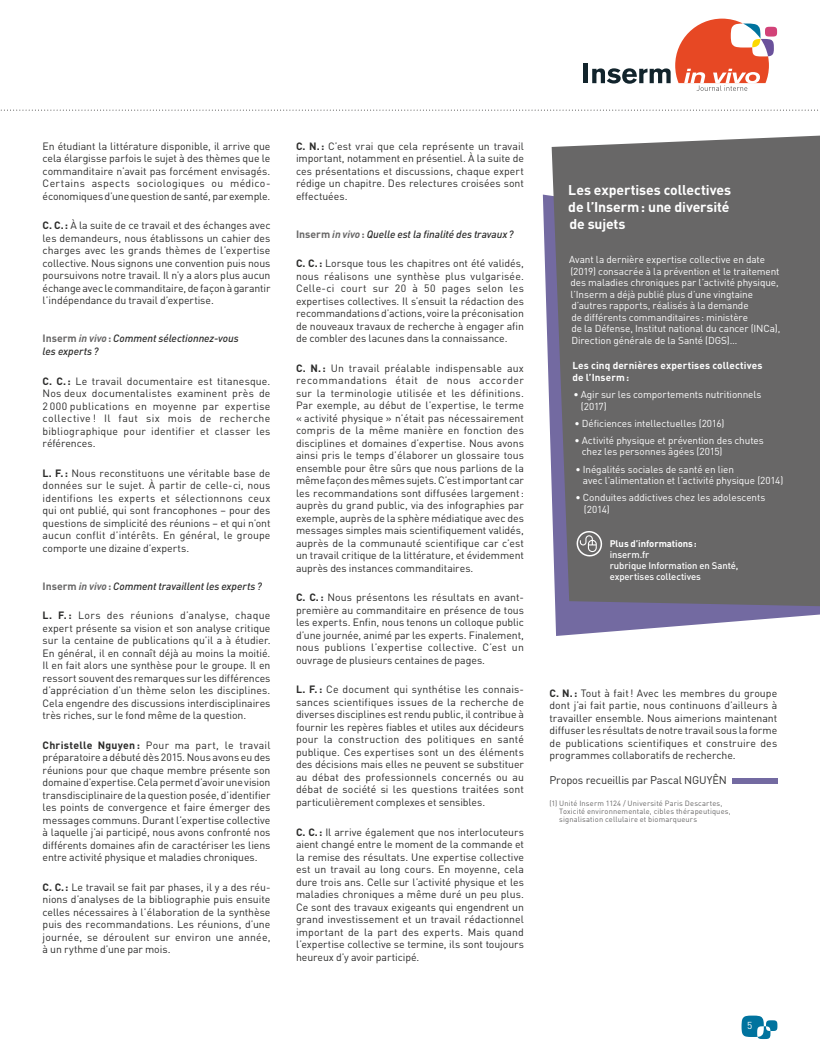
<style>
.page{position:relative;width:820px;height:1061px;background:#fff}
.page>*{position:absolute;margin:0;border:0;box-sizing:border-box;transform-origin:0 0}
.t1{font:700 14px/16.8px "DIN Pro";letter-spacing:-.01em;color:#fff;text-align:justify}
.t2{font:11px "DIN Pro";letter-spacing:-.015em;color:#2b2b2a}
.t3{font:10.5px/12.5px "DIN Pro";color:#2b2b2a;text-align:justify}
.t4{font:italic 500 10.5px/12.5px "DIN Pro";letter-spacing:-.005em;color:#2b2b2a}
.t5{font:10px/11.5px "DIN Pro";letter-spacing:-.01em;color:#fff}
.t6{font:700 10px/11.5px "DIN Pro";letter-spacing:.01em;color:#fff}
.t7{font:500 9.5px/11px "DIN Pro";letter-spacing:-.01em;color:#fff}
.t8{font:700 9.5px "DIN Pro";letter-spacing:-.01em;color:#fff}
.t9{font:7.5px/8px "DIN Pro";letter-spacing:.02em;color:#686767}
.s1{font-weight:700}
.s2{font-weight:700;font-style:normal;color:#686767}
.s3{font-weight:700;color:#686767}
</style>
<div class="page">
<svg style="left:542px;top:194px;width:277px;height:441px;fill:#736aa1"></svg>
<div style="left:731px;top:778px;width:46px;height:6px;background:#736aa1"></div>
<div style="left:551px;top:136px;width:268px;height:470px;background:#686767"></div>
<svg style="left:573px;top:530px;width:32px;height:29px"></svg>
<svg style="left:741px;top:1015px;width:36px;height:23px"></svg>
<svg style="left:0;top:110px;width:818px;height:1px"></svg>
<div style="left:583px;top:64px;width:5px;height:19px;background:#12242c"></div>
<svg style="left:592px;top:19px;width:184px;height:72px"></svg>
<p class="t3" style="left:43px;top:139px;width:229px">En étudiant la littérature disponible, il arrive que cela élargisse parfois le sujet à des thèmes que le commanditaire n’avait pas forcément envisagés.<br>Certains aspects sociologiques ou médico&shy;économiques d’une question de santé, par exemple.</p>
<p class="t3" style="left:43px;top:218px;width:229px"><span class="s1">C. C.:</span> À la suite de ce travail et des échanges avec les demandeurs, nous établissons un cahier des charges avec les grands thèmes de l’expertise collective. Nous signons une convention puis nous poursuivons notre travail. Il n’y a alors plus aucun échange avec le commanditaire, de façon à garantir l’indépendance du travail d’expertise.</p>
<p class="t4" style="left:43px;top:331px;width:197px"><span class="s2">Inserm</span> <span class="s3">in vivo</span><span class="s2">:</span> Comment sélectionnez-vous les experts?</p>
<p class="t3" style="left:43px;top:373px;width:229px"><span class="s1">C. C.:</span> Le travail documentaire est titanesque.<br>Nos deux documentalistes examinent près de 2 000 publications en moyenne par expertise collective ! Il faut six mois de recherche bibliographique pour identifier et classer les références.</p>
<p class="t3" style="left:43px;top:465px;width:229px"><span class="s1">L. F.:</span> Nous reconstituons une véritable base de données sur le sujet. À partir de celle-ci, nous identifions les experts et sélectionnons ceux qui ont publié, qui sont francophones – pour des questions de simplicité des réunions – et qui n’ont aucun conflit d’intérêts. En général, le groupe comporte une dizaine d’experts.</p>
<p class="t4" style="left:43px;top:578px;width:221px"><span class="s2">Inserm</span> <span class="s3">in vivo</span><span class="s2">:</span> Comment travaillent les experts?</p>
<p class="t3" style="left:43px;top:608px;width:229px"><span class="s1">L. F. :</span> Lors des réunions d’analyse, chaque expert présente sa vision et son analyse critique sur la centaine de publications qu’il a à étudier.<br>En général, il en connaît déjà au moins la moitié.<br>Il en fait alors une synthèse pour le groupe. Il en ressort souvent des remarques sur les différences d’appréciation d’un thème selon les disciplines.<br>Cela engendre des discussions interdisciplinaires très riches, sur le fond même de la question.</p>
<p class="t3" style="left:43px;top:737px;width:229px"><span class="s1">Christelle Nguyen :</span> Pour ma part, le travail préparatoire a débuté dès 2015. Nous avons eu des réunions pour que chaque membre présente son domaine d’expertise. Cela permet d’avoir une vision transdisciplinaire de la question posée, d’identifier les points de convergence et faire émerger des messages communs. Durant l’expertise collective à laquelle j’ai participé, nous avons confronté nos différents domaines afin de caractériser les liens entre activité physique et maladies chroniques.</p>
<p class="t3" style="left:43px;top:879px;width:229px;text-align:left"><span class="s1">C. C.:</span> Le travail se fait par phases, il y a des réu&shy;nions d’analyses de la bibliographie puis ensuite celles nécessaires à l’élaboration de la synthèse puis des recommandations. Les réunions, d’une journée, se déroulent sur environ une année, à un rythme d’une par mois.</p>
<p class="t3" style="left:296px;top:138px;width:229px"><span class="s1">C. N.:</span> C’est vrai que cela représente un travail important, notamment en présentiel. À la suite de ces présentations et discussions, chaque expert rédige un chapitre. Des relectures croisées sont effectuées.</p>
<p class="t4" style="left:296px;top:226px;width:219px"><span class="s2">Inserm</span> <span class="s3">in vivo</span><span class="s2">:</span> Quelle est la finalité des travaux?</p>
<p class="t3" style="left:296px;top:256px;width:229px"><span class="s1">C. C.:</span> Lorsque tous les chapitres ont été validés, nous réalisons une synthèse plus vulgarisée.<br>Celle-ci court sur 20 à 50 pages selon les expertises collectives. Il s’ensuit la rédaction des recommandations d’actions, voire la préconisation de nouveaux travaux de recherche à engager afin de combler des lacunes dans la connaissance.</p>
<p class="t3" style="left:296px;top:360px;width:229px"><span class="s1">C. N.:</span> Un travail préalable indispensable aux recommandations était de nous accorder sur la terminologie utilisée et les définitions.<br>Par exemple, au début de l’expertise, le terme « activité physique » n’était pas nécessairement compris de la même manière en fonction des disciplines et domaines d’expertise. Nous avons ainsi pris le temps d’élaborer un glossaire tous ensemble pour être sûrs que nous parlions de la même façon des mêmes sujets. C’est important car les recommandations sont diffusées largement: auprès du grand public, via des infographies par exemple, auprès de la sphère médiatique avec des messages simples mais scientifiquement validés, auprès de la communauté scientifique car c’est un travail critique de la littérature, et évidemment auprès des instances commanditaires.</p>
<p class="t3" style="left:296px;top:590px;width:229px"><span class="s1">C. C.:</span> Nous présentons les résultats en avant&shy;première au commanditaire en présence de tous les experts. Enfin, nous tenons un colloque public d’une journée, animé par les experts. Finalement, nous publions l’expertise collective. C’est un ouvrage de plusieurs centaines de pages.</p>
<p class="t3" style="left:296px;top:682px;width:229px;text-align:left"><span class="s1">L. F.:</span> Ce document qui synthétise les connais&shy;sances scientifiques issues de la recherche de diverses disciplines est rendu public, il contribue à fournir les repères fiables et utiles aux décideurs pour la construction des politiques en santé publique. Ces expertises sont un des éléments des décisions mais elles ne peuvent se substituer au débat des professionnels concernés ou au débat de société si les questions traitées sont particulièrement complexes et sensibles.</p>
<p class="t3" style="left:296px;top:824px;width:229px"><span class="s1">C. C.:</span> Il arrive également que nos interlocuteurs aient changé entre le moment de la commande et la remise des résultats. Une expertise collective est un travail au long cours. En moyenne, cela dure trois ans. Celle sur l’activité physique et les maladies chroniques a même duré un peu plus.<br>Ce sont des travaux exigeants qui engendrent un grand investissement et un travail rédactionnel important de la part des experts. Mais quand l’expertise collective se termine, ils sont toujours heureux d’y avoir participé.</p>
<h1 class="t1" style="left:568px;top:180px;width:164px">Les expertises collectives de l’Inserm: une diversité de sujets</h1>
<p class="t5" style="left:569px;top:253px;width:212px">Avant la dernière expertise collective en date (2019) consacrée à la prévention et le traitement des maladies chroniques par l’activité physique, l’Inserm a déjà publié plus d’une vingtaine d’autres rapports, réalisés à la demande<br>de différents commanditaires: ministère<br>de la Défense, Institut national du cancer (INCa), Direction générale de la Santé (DGS)…</p>
<p class="t6" style="left:572px;top:358px;width:191px">Les cinq dernières expertises collectives de l’Inserm:</p>
<p class="t5" style="left:580px;top:387px;width:182px;text-indent:-8px">• Agir sur les comportements nutritionnels (2017)</p>
<p class="t5" style="left:574px;top:416px;width:152px">• Déficiences intellectuelles (2016)</p>
<p class="t5" style="left:581px;top:433px;width:183px;text-indent:-8px">• Activité physique et prévention des chutes chez les personnes âgées (2015)</p>
<p class="t5" style="left:582px;top:462px;width:202px;text-indent:-8px">• Inégalités sociales de santé en lien<br>avec l’alimentation et l’activité physique (2014)</p>
<p class="t5" style="left:583px;top:491px;width:183px;text-indent:-9px">• Conduites addictives chez les adolescents (2014)</p>
<p class="t8" style="left:609px;top:535px;width:88px">Plus d’informations:</p>
<p class="t7" style="left:609px;top:547px;width:130px">inserm.fr<br>rubrique Information en Santé, expertises collectives</p>
<p class="t3" style="left:549px;top:685px;width:229px"><span class="s1">C. N.:</span> Tout à fait! Avec les membres du groupe dont j’ai fait partie, nous continuons d’ailleurs à travailler ensemble. Nous aimerions maintenant diffuser les résultats de notre travail sous la forme de publications scientifiques et construire des programmes collaboratifs de recherche.</p>
<p class="t2" style="left:549px;top:771px;width:179px">Propos recueillis par Pascal NGUYÊN</p>
<p class="t9" style="left:559px;top:798px;width:173px;text-indent:-10px">(1) Unité Inserm 1124 / Université Paris Descartes,<br>Toxicité environnementale, cibles thérapeutiques, signalisation cellulaire et biomarqueurs</p>
<p class="t5" style="left:746px;top:1018px;width:7px">5</p>
</div>
